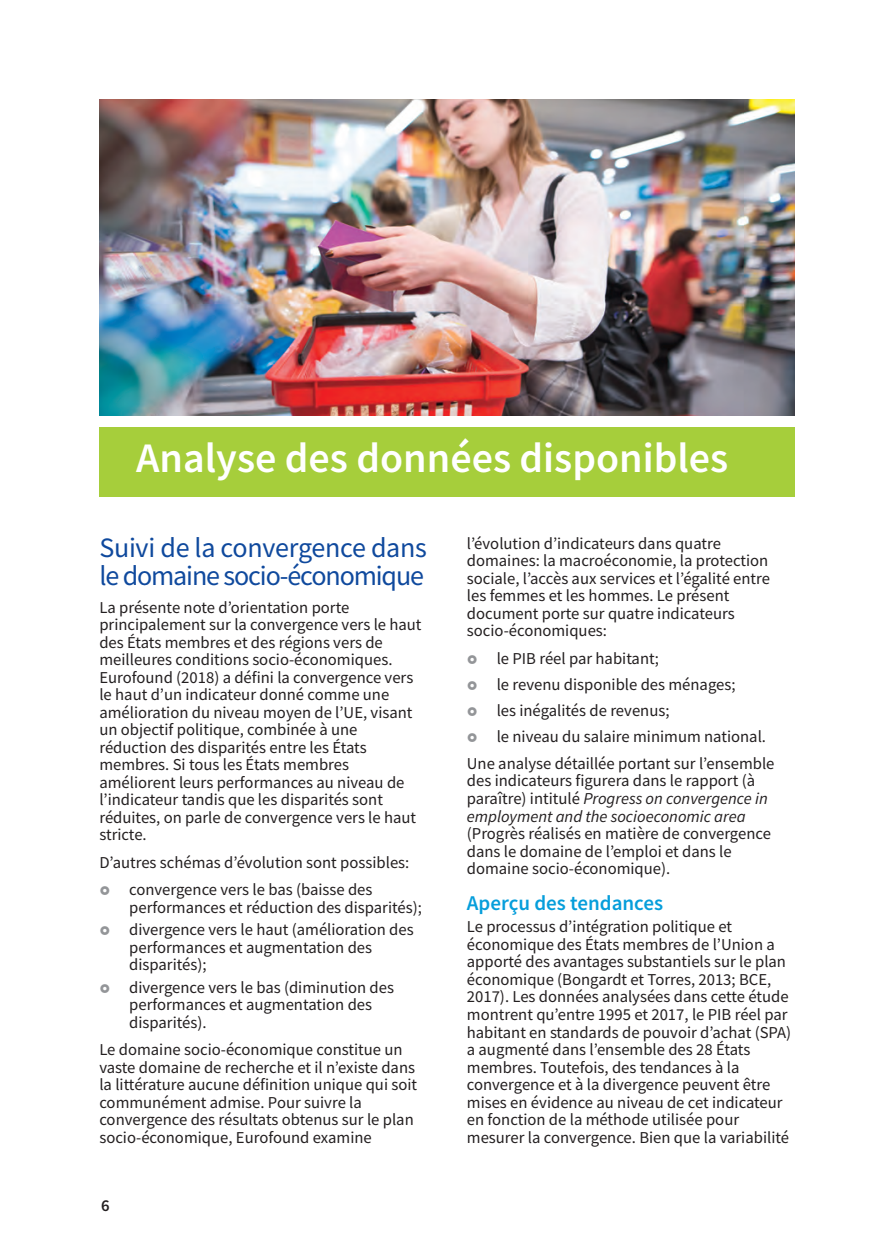
<style>
.page{position:relative;width:874px;height:1241px;background:#fff}
.page>*{position:absolute;margin:0;border:0;box-sizing:border-box;transform-origin:0 0}
.t1{font:600 42px "Source Sans Pro";color:#fff}
.t2{font:28px/28px "Source Sans Pro";letter-spacing:-.04em;color:#0f499d}
.t3{font:600 21px "Source Sans Pro";color:#069edb}
.t4{font:16.62px/17.5px "Source Sans Pro";color:#231f20}
.t5{font:600 16.62px "Source Sans Pro";color:#231f20}
.s1{font-style:italic}
</style>
<div class="page">
<img style="left:99px;top:99px;width:695px;height:317px">
<div style="left:99px;top:427px;width:695px;height:69px;background:#a6ce3b"></div>
<p class="t1" style="left:136px;top:442px;width:593px">Analyse des données disponibles</p>
<p class="t2" style="left:99px;top:536px;width:329px">Suivi de la convergence dans le domaine socio-économique</p>
<p class="t4" style="left:99px;top:599px;width:323px">La présente note d’orientation porte principalement sur la convergence vers le haut des États membres et des régions vers de meilleures conditions socio-économiques.<br>Eurofound (2018) a défini la convergence vers le haut d’un indicateur donné comme une amélioration du niveau moyen de l’UE, visant un objectif politique, combinée à une réduction des disparités entre les États membres. Si tous les États membres améliorent leurs performances au niveau de l’indicateur tandis que les disparités sont réduites, on parle de convergence vers le haut stricte.</p>
<p class="t4" style="left:99px;top:854px;width:311px">D’autres schémas d’évolution sont possibles:</p>
<p class="t4" style="left:129px;top:882px;width:294px">convergence vers le bas (baisse des performances et réduction des disparités);</p>
<p class="t4" style="left:129px;top:922px;width:286px">divergence vers le haut (amélioration des performances et augmentation des disparités);</p>
<p class="t4" style="left:129px;top:979px;width:266px">divergence vers le bas (diminution des performances et augmentation des disparités).</p>
<p class="t4" style="left:99px;top:1042px;width:319px">Le domaine socio-économique constitue un vaste domaine de recherche et il n’existe dans la littérature aucune définition unique qui soit communément admise. Pour suivre la convergence des résultats obtenus sur le plan socio-économique, Eurofound examine</p>
<p class="t5" style="left:101px;top:1199px;width:10px">6</p>
<p class="t4" style="left:466px;top:535px;width:304px">l’évolution d’indicateurs dans quatre domaines: la macroéconomie, la protection sociale, l’accès aux services et l’égalité entre les femmes et les hommes. Le présent document porte sur quatre indicateurs socio-économiques:</p>
<p class="t4" style="left:496px;top:650px;width:164px">le PIB réel par habitant;</p>
<p class="t4" style="left:496px;top:676px;width:240px">le revenu disponible des ménages;</p>
<p class="t4" style="left:496px;top:702px;width:174px">les inégalités de revenus;</p>
<p class="t4" style="left:496px;top:728px;width:271px">le niveau du salaire minimum national.</p>
<p class="t4" style="left:466px;top:756px;width:309px">Une analyse détaillée portant sur l’ensemble des indicateurs figurera dans le rapport (à paraître) intitulé <span class="s1">Progress on convergence in employment and the socioeconomic area </span>(Progrès réalisés en matière de convergence dans le domaine de l’emploi et dans le domaine socio-économique).</p>
<p class="t3" style="left:466px;top:895px;width:198px">Aperçu des tendances</p>
<p class="t4" style="left:466px;top:919px;width:326px">Le processus d’intégration politique et économique des États membres de l’Union a apporté des avantages substantiels sur le plan économique (Bongardt et Torres, 2013; BCE, 2017). Les données analysées dans cette étude montrent qu’entre 1995 et 2017, le PIB réel par habitant en standards de pouvoir d’achat (SPA) a augmenté dans l’ensemble des 28 États membres. Toutefois, des tendances à la convergence et à la divergence peuvent être mises en évidence au niveau de cet indicateur en fonction de la méthode utilisée pour mesurer la convergence. Bien que la variabilité</p>
</div>
